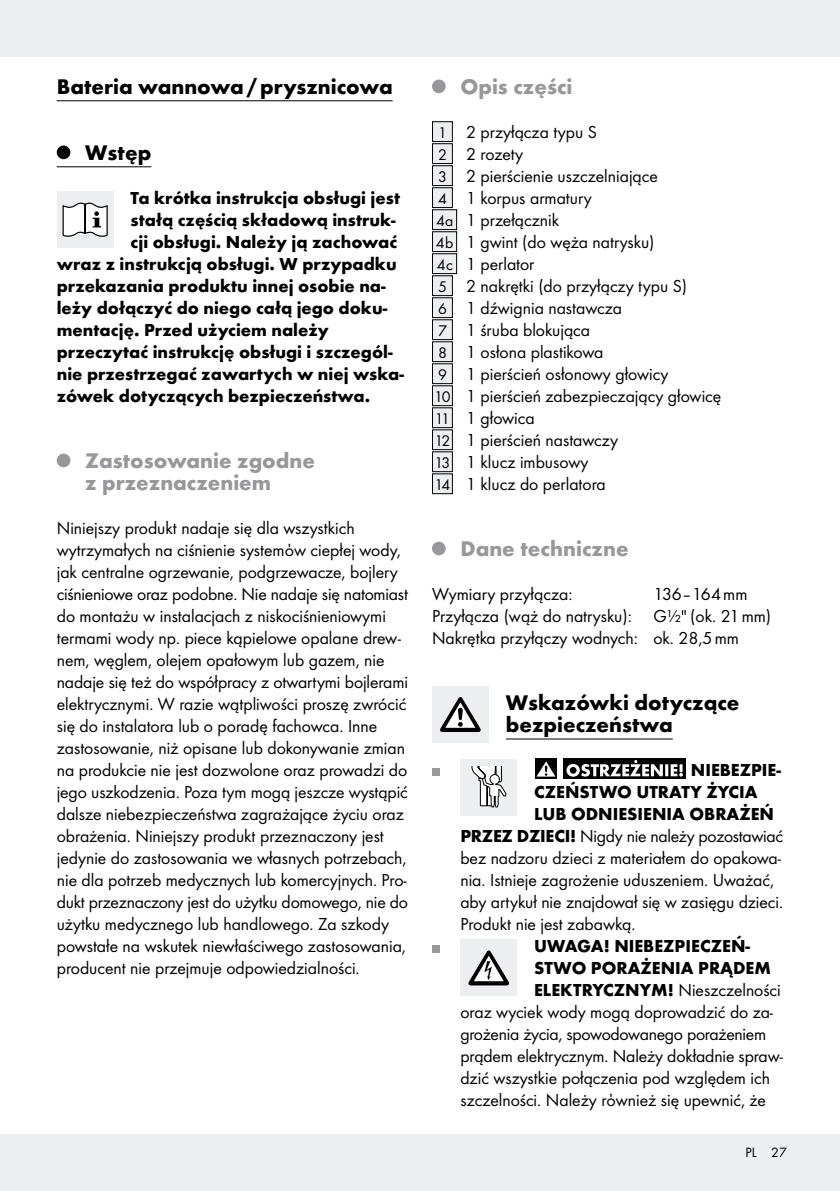
<style>
.page{position:relative;width:840px;height:1191px;background:#fff}
.page>*{position:absolute;margin:0;border:0;box-sizing:border-box;transform-origin:0 0}
.t1{font:700 22px/22px "Futura";color:#000}
.t2{font:700 22px/22px "Futura";color:#97979c}
.t3{font:18px/22px "Futura Boo";color:#000}
.t4{font:700 18px/22px "Futura";color:#000}
.t5{font:14px "Futura Boo";color:#000}
.s1{font-size:16px}
.s2{font-family:"Futura";font-weight:700}
</style>
<div class="page">
<div style="left:0;top:0;width:839px;height:57px;background:#eceeef"></div>
<div style="left:0;top:1134px;width:839px;height:57px;background:#eceeef"></div>
<hr style="left:57px;top:100px;width:335px;height:1px;background:#000">
<hr style="left:57px;top:166px;width:94px;height:1px;background:#000">
<div style="left:57px;top:145px;width:13px;height:14px;background:#000;border-radius:50%"></div>
<div style="left:57px;top:191px;width:56px;height:57px;background:#eceeef"></div>
<svg style="left:62px;top:202px;width:46px;height:35px;background:#cbcbcc"></svg>
<div style="left:57px;top:453px;width:13px;height:14px;background:#97979c;border-radius:50%"></div>
<hr style="left:505px;top:738px;width:167px;height:1px;background:#000">
<div style="left:432px;top:79px;width:13px;height:14px;background:#97979c;border-radius:50%"></div>
<div style="left:432px;top:122px;width:20px;height:20px;background:#eceeef"></div>
<div style="left:432px;top:121px;width:20px;height:21px;border:1px solid #000"></div>
<div style="left:432px;top:144px;width:20px;height:20px;background:#eceeef"></div>
<div style="left:432px;top:143px;width:20px;height:21px;border:1px solid #000"></div>
<div style="left:432px;top:166px;width:20px;height:20px;background:#eceeef"></div>
<div style="left:432px;top:165px;width:20px;height:21px;border:1px solid #000"></div>
<div style="left:432px;top:188px;width:20px;height:20px;background:#eceeef"></div>
<div style="left:432px;top:187px;width:20px;height:21px;border:1px solid #000"></div>
<div style="left:432px;top:210px;width:24px;height:20px;background:#eceeef"></div>
<div style="left:432px;top:209px;width:25px;height:21px;border:1px solid #000"></div>
<div style="left:432px;top:232px;width:24px;height:20px;background:#eceeef"></div>
<div style="left:432px;top:231px;width:25px;height:21px;border:1px solid #000"></div>
<div style="left:432px;top:254px;width:24px;height:20px;background:#eceeef"></div>
<div style="left:432px;top:253px;width:25px;height:21px;border:1px solid #000"></div>
<div style="left:432px;top:276px;width:20px;height:20px;background:#eceeef"></div>
<div style="left:432px;top:275px;width:20px;height:21px;border:1px solid #000"></div>
<div style="left:432px;top:298px;width:20px;height:20px;background:#eceeef"></div>
<div style="left:432px;top:297px;width:20px;height:21px;border:1px solid #000"></div>
<div style="left:432px;top:320px;width:20px;height:20px;background:#eceeef"></div>
<div style="left:432px;top:319px;width:20px;height:21px;border:1px solid #000"></div>
<div style="left:432px;top:342px;width:20px;height:20px;background:#eceeef"></div>
<div style="left:432px;top:341px;width:20px;height:21px;border:1px solid #000"></div>
<div style="left:432px;top:364px;width:20px;height:20px;background:#eceeef"></div>
<div style="left:432px;top:363px;width:20px;height:21px;border:1px solid #000"></div>
<div style="left:432px;top:386px;width:20px;height:20px;background:#eceeef"></div>
<div style="left:432px;top:385px;width:20px;height:21px;border:1px solid #000"></div>
<div style="left:432px;top:408px;width:20px;height:20px;background:#eceeef"></div>
<div style="left:432px;top:407px;width:20px;height:21px;border:1px solid #000"></div>
<div style="left:432px;top:430px;width:20px;height:20px;background:#eceeef"></div>
<div style="left:432px;top:429px;width:20px;height:21px;border:1px solid #000"></div>
<div style="left:432px;top:452px;width:20px;height:20px;background:#eceeef"></div>
<div style="left:432px;top:451px;width:20px;height:21px;border:1px solid #000"></div>
<div style="left:432px;top:474px;width:20px;height:20px;background:#eceeef"></div>
<div style="left:432px;top:473px;width:20px;height:21px;border:1px solid #000"></div>
<div style="left:432px;top:541px;width:13px;height:14px;background:#97979c;border-radius:50%"></div>
<svg style="left:681px;top:610px;width:4px;height:5px"></svg>
<div style="left:432px;top:686px;width:56px;height:57px;background:#eceeef"></div>
<svg style="left:440px;top:697px;width:40px;height:35px"></svg>
<div style="left:432px;top:768px;width:7px;height:8px;background:#97979c"></div>
<div style="left:460px;top:758px;width:57px;height:57px;background:#eceeef"></div>
<svg style="left:471px;top:766px;width:35px;height:41px"></svg>
<svg style="left:563px;top:758px;width:123px;height:21px"></svg>
<svg style="left:535px;top:758px;width:21px;height:21px"></svg>
<svg style="left:536px;top:761px;width:19px;height:15px"></svg>
<svg style="left:566px;top:760px;width:116px;height:16px"></svg>
<div style="left:432px;top:944px;width:7px;height:8px;background:#97979c"></div>
<div style="left:460px;top:939px;width:57px;height:57px;background:#eceeef"></div>
<svg style="left:468px;top:950px;width:40px;height:35px"></svg>
<p class="t1" style="left:57px;top:75px;width:337px">Bateria wannowa/prysznicowa</p>
<p class="t1" style="left:85px;top:141px;width:68px">Wstęp</p>
<p class="t4" style="left:130px;top:187px;width:271px">Ta krótka instrukcja obsługi jest</p>
<p class="t4" style="left:130px;top:209px;width:266px">stałą częścią składową instruk-</p>
<p class="t4" style="left:130px;top:231px;width:268px">cji obsługi. Należy ją zachować</p>
<p class="t4" style="left:57px;top:253px;width:341px">wraz z instrukcją obsługi. W przypadku</p>
<p class="t4" style="left:57px;top:275px;width:330px">przekazania produktu innej osobie na-</p>
<p class="t4" style="left:57px;top:297px;width:332px">leży dołączyć do niego całą jego doku-</p>
<p class="t4" style="left:57px;top:319px;width:273px">mentację. Przed użyciem należy</p>
<p class="t4" style="left:57px;top:341px;width:337px">przeczytać instrukcję obsługi i szczegól-</p>
<p class="t4" style="left:57px;top:363px;width:348px">nie przestrzegać zawartych w niej wska-</p>
<p class="t4" style="left:57px;top:385px;width:315px">zówek dotyczących bezpieczeństwa.</p>
<p class="t2" style="left:85px;top:449px;width:231px">Zastosowanie zgodne z przeznaczeniem</p>
<p class="t3" style="left:57px;top:517px;width:352px">Niniejszy produkt nadaje się dla wszystkich wytrzymałych na ciśnienie systemόw ciepłej wody, jak centralne ogrzewanie, podgrzewacze, bojlery ciśnieniowe oraz podobne. Nie nadaje się natomiast do montażu w instalacjach z niskociśnieniowymi termami wody np. piece kąpielowe opalane drew&shy;nem, węglem, olejem opałowym lub gazem, nie nadaje się też do współpracy z otwartymi bojlerami elektrycznymi. W razie wątpliwości proszę zwrócić się do instalatora lub o poradę fachowca. Inne zastosowanie, niż opisane lub dokonywanie zmian na produkcie nie jest dozwolone oraz prowadzi do jego uszkodzenia. Poza tym mogą jeszcze wystąpić dalsze niebezpieczeństwa zagrażające życiu oraz obrażenia. Niniejszy produkt przeznaczony jest jedynie do zastosowania we własnych potrzebach, nie dla potrzeb medycznych lub komercyjnych. Pro&shy;dukt przeznaczony jest do użytku domowego, nie do użytku medycznego lub handlowego. Za szkody powstałe na wskutek niewłaściwego zastosowania, producent nie przejmuje odpowiedzialności.</p>
<p class="t2" style="left:460px;top:75px;width:113px">Opis części</p>
<p class="t3" style="left:434px;top:121px;width:288px"><span class="s1">1</span> 2 przyłącza typu S<br><span class="s1">2</span> 2 rozety<br><span class="s1">3</span> 2 pierścienie uszczelniające<br><span class="s1">4</span> 1 korpus armatury<br><span class="s1">4a</span> 1 przełącznik<br><span class="s1">4b</span> 1 gwint (do węża natrysku)<br><span class="s1">4c</span> 1 perlator<br><span class="s1">5</span> 2 nakrętki (do przyłączy typu S)<br><span class="s1">6</span> 1 dźwignia nastawcza<br><span class="s1">7</span> 1 śruba blokująca<br><span class="s1">8</span> 1 osłona plastikowa<br><span class="s1">9</span> 1 pierścień osłonowy głowicy<br><span class="s1">10</span> 1 pierścień zabezpieczający głowicę<br><span class="s1">11</span> 1 głowica<br><span class="s1">12</span> 1 pierścień nastawczy<br><span class="s1">13</span> 1 klucz imbusowy<br><span class="s1">14</span> 1 klucz do perlatora</p>
<p class="t2" style="left:460px;top:537px;width:170px">Dane techniczne</p>
<p class="t3" style="left:432px;top:583px;width:142px">Wymiary przyłącza:</p>
<p class="t3" style="left:432px;top:583px;width:340px;text-indent:221px">136–164mm<br>Przyłącza (wąż do natrysku): G½ (ok. 21mm)<br>Nakrętka przyłączy wodnych: ok. 28,5mm</p>
<p class="t1" style="left:505px;top:691px;width:235px">Wskazówki dotyczące bezpieczeństwa</p>
<p class="t4" style="left:534px;top:759px;width:248px;text-indent:157px">NIEBEZPIE-<br>CZEŃSTWO UTRATY ŻYCIA<br>LUB ODNIESIENIA OBRAŻEŃ</p>
<p class="t3" style="left:460px;top:825px;width:324px"><span class="s2">PRZEZ DZIECI!</span> Nigdy nie należy pozostawiać bez nadzoru dzieci z materiałem do opakowa&shy;nia. Istnieje zagrożenie uduszeniem. Uważać, aby artykuł nie znajdował się w zasięgu dzieci.<br>Produkt nie jest zabawką.</p>
<p class="t4" style="left:534px;top:935px;width:238px">UWAGA! NIEBEZPIECZEŃ-<br>STWO PORAŻENIA PRĄDEM</p>
<p class="t3" style="left:460px;top:979px;width:324px;text-indent:74px"><span class="s2">ELEKTRYCZNYM!</span> Nieszczelności oraz wyciek wody mogą doprowadzić do za&shy;grożenia życia, spowodowanego porażeniem prądem elektrycznym. Należy dokładnie spraw&shy;dzić wszystkie połączenia pod względem ich szczelności. Należy rόwnież się upewnić, że</p>
<p class="t5" style="left:745px;top:1144px;width:43px">PL 27</p>
</div>
